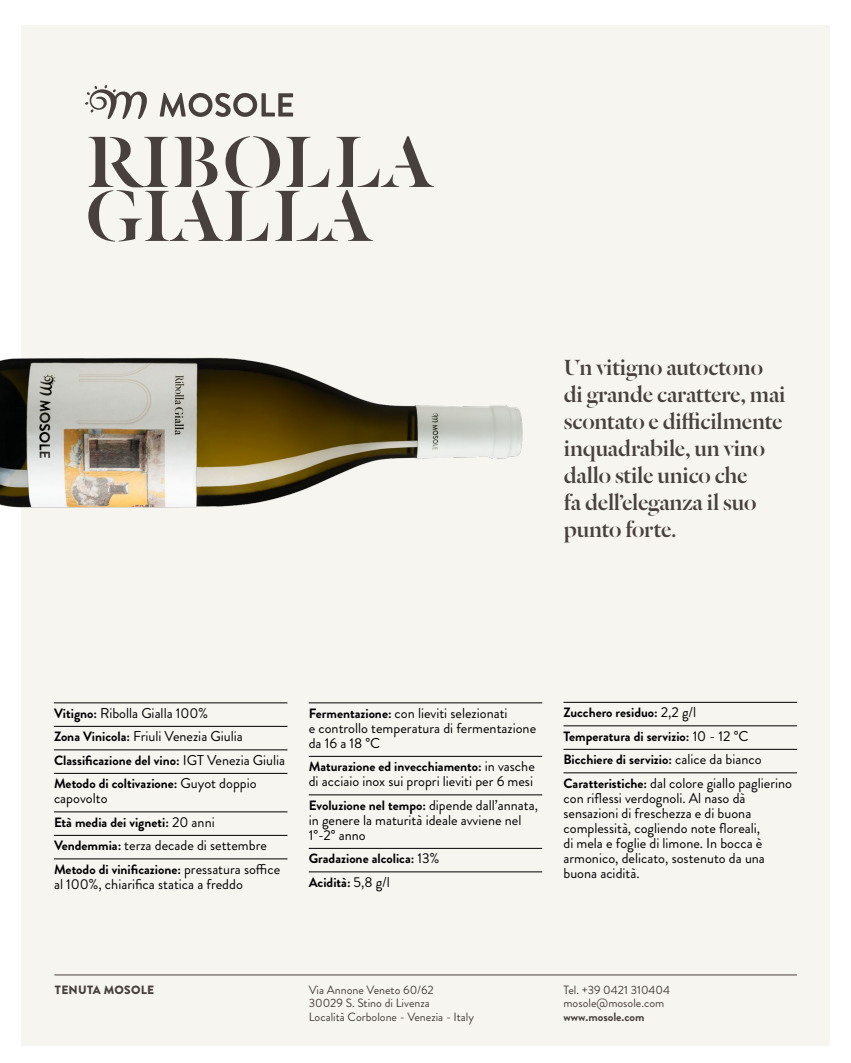
<style>
.page{position:relative;width:851px;height:1063px;background:#fff}
.page>*{position:absolute;margin:0;border:0;box-sizing:border-box;transform-origin:0 0}
.t1{font:79.5px "Dala Floda Roman No.2";letter-spacing:.02em;color:#47403d}
.t2{font:24px/27px "Dala Floda Roman No.2";letter-spacing:-.01em;color:#47403d}
.t3{font:14.25px/15px "Brandon Grotesque";color:#000}
.t4{font:700 13.5px/23.5px "Brandon Grotesque";color:#000}
.t5{font:12px/13.5px "Brandon Grotesque";color:#47403d}
.t6{font:700 12px "Brandon Grotesque";color:#47403d}
.t7{font:900 12px "Brandon Grotesque";letter-spacing:.02em;color:#47403d}
.s1{font-weight:700;font-size:13.5px}
.s2{font-weight:400;font-size:14.25px}
</style>
<div class="page">
<div style="left:21px;top:26px;width:808px;height:1020px;background:#f7f5f0"></div>
<hr style="left:54px;top:975px;width:742px;height:1px;background:#47403d">
<svg style="left:160px;top:93px;width:133px;height:24px"></svg>
<svg style="left:85px;top:85px;width:62px;height:34px"></svg>
<hr style="left:54px;top:703px;width:233px;height:1px;background:#000">
<hr style="left:54px;top:726px;width:233px;height:1px;background:#000">
<hr style="left:54px;top:750px;width:233px;height:1px;background:#000">
<hr style="left:54px;top:773px;width:233px;height:1px;background:#000">
<hr style="left:54px;top:812px;width:233px;height:1px;background:#000">
<hr style="left:54px;top:835px;width:233px;height:1px;background:#000">
<hr style="left:54px;top:859px;width:233px;height:1px;background:#000">
<hr style="left:309px;top:703px;width:233px;height:1px;background:#000">
<hr style="left:309px;top:756px;width:233px;height:1px;background:#000">
<hr style="left:309px;top:795px;width:233px;height:1px;background:#000">
<hr style="left:309px;top:848px;width:233px;height:1px;background:#000">
<hr style="left:309px;top:872px;width:233px;height:1px;background:#000">
<hr style="left:563px;top:702px;width:233px;height:1px;background:#000">
<hr style="left:563px;top:726px;width:233px;height:1px;background:#000">
<hr style="left:563px;top:749px;width:233px;height:1px;background:#000">
<hr style="left:563px;top:773px;width:233px;height:1px;background:#000">
<img style="left:0;top:357px;width:523px;height:151px">
<h1 class="t1" style="left:86px;top:109px;width:347px">RIBOLLA</h1>
<h1 class="t1" style="left:86px;top:163px;width:286px">GIALLA</h1>
<h2 class="t2" style="left:564px;top:353px;width:223px">Un vitigno autoctono di grande carattere, mai scontato e difficilmente inquadrabile, un vino dallo stile unico che<br>fa dell’eleganza il suo punto forte.</h2>
<p class="t3" style="left:54px;top:701px;width:190px;line-height:23.5px"><span class="s1">Vitigno:</span> Ribolla Gialla 100%<br><span class="s1">Zona Vinicola:</span> Friuli Venezia Giulia</p>
<p class="t4" style="left:54px;top:749px;width:233px">Classificazione del vino: <span class="s2">IGT Venezia Giulia<br></span>Metodo di coltivazione: <span class="s2">Guyot doppio</span></p>
<p class="t3" style="left:54px;top:791px;width:55px">capovolto</p>
<p class="t4" style="left:54px;top:811px;width:162px">Età media dei vigneti: <span class="s2">20 anni</span></p>
<p class="t3" style="left:54px;top:838px;width:214px"><span class="s1">Vendemmia:</span> terza decade di settembre</p>
<p class="t4" style="left:54px;top:858px;width:228px">Metodo di vinificazione: <span class="s2">pressatura soffice</span></p>
<p class="t3" style="left:54px;top:877px;width:190px">al 100%, chiarifica statica a freddo</p>
<p class="t3" style="left:309px;top:706px;width:229px"><span class="s1">Fermentazione:</span> con lieviti selezionati<br>e controllo temperatura di fermentazione da 16 a 18 °C</p>
<p class="t4" style="left:309px;top:755px;width:227px">Maturazione ed invecchiamento: <span class="s2">in vasche</span></p>
<p class="t3" style="left:309px;top:774px;width:226px">di acciaio inox sui propri lieviti per 6 mesi</p>
<p class="t4" style="left:309px;top:794px;width:231px">Evoluzione nel tempo: <span class="s2">dipende dall’annata,</span></p>
<p class="t3" style="left:309px;top:813px;width:214px">in genere la maturità ideale avviene nel<br>1°-2° anno</p>
<p class="t4" style="left:309px;top:847px;width:132px">Gradazione alcolica: <span class="s2">13%<br></span>Acidità: <span class="s2">5,8 g/l</span></p>
<p class="t4" style="left:563px;top:701px;width:200px">Zucchero residuo: <span class="s2">2,2 g/l<br></span>Temperatura di servizio: <span class="s2">10 - 12 °C<br></span>Bicchiere di servizio: <span class="s2">calice da bianco</span></p>
<p class="t3" style="left:563px;top:776px;width:230px"><span class="s1">Caratteristiche:</span> dal colore giallo paglierino con riflessi verdognoli. Al naso dà sensazioni di freschezza e di buona complessità, cogliendo note floreali,<br>di mela e foglie di limone. In bocca è armonico, delicato, sostenuto da una buona acidità.</p>
<p class="t7" style="left:55px;top:981px;width:101px">TENUTA MOSOLE</p>
<p class="t5" style="left:309px;top:983px;width:167px">Via Annone Veneto 60/62<br>30029 S. Stino di Livenza<br>Località Corbolone - Venezia - Italy</p>
<p class="t5" style="left:563px;top:983px;width:108px">Tel. +39 0421 310404 mosole@mosole.com</p>
<p class="t6" style="left:563px;top:1008px;width:82px">www.mosole.com</p>
</div>
